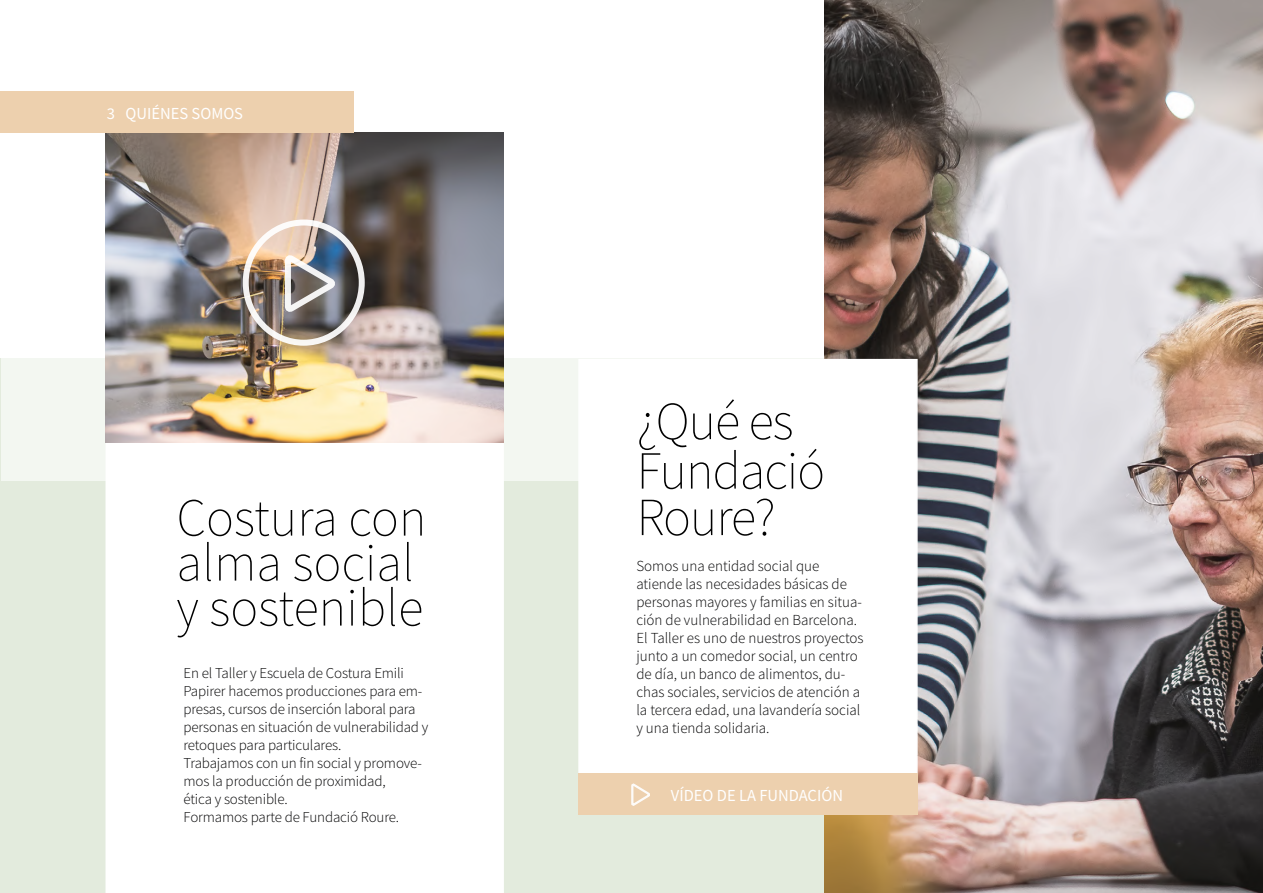
<style>
.page{position:relative;width:1263px;height:893px;background:#fff}
.page>*{position:absolute;margin:0;border:0;box-sizing:border-box;transform-origin:0 0}
.t1{font:200 53.55px/45px "Source Sans Pro";color:#000}
.t2{font:200 53.55px/48px "Source Sans Pro";letter-spacing:-.02em;color:#000}
.t3{font:16.8px "Source Sans Pro";color:#fff}
.t4{font:300 15.3px/18px "Source Sans Pro";color:#020203}
.t5{font:300 15px/18px "Source Sans Pro";letter-spacing:-.01em;color:#020203}
.s1{font-size:16.5px}
</style>
<div class="page">
<div style="left:0;top:359px;width:1263px;height:534px;background:#e3ebdd"></div>
<div style="left:1px;top:359px;width:823px;height:122px;background:#f3f7f1"></div>
<div style="left:106px;top:150px;width:397px;height:742px;background:#fff"></div>
<img style="left:824px;top:0;width:439px;height:893px">
<img style="left:106px;top:133px;width:398px;height:309px">
<div style="left:243px;top:220px;width:122px;height:126px;border:6px solid #fff;border-radius:50%"></div>
<svg style="left:283px;top:249px;width:56px;height:63px"></svg>
<div style="left:0;top:91px;width:353px;height:42px;background:#edd0ae"></div>
<div style="left:578px;top:359px;width:340px;height:456px;background:#fff;border:2px solid #fff"></div>
<div style="left:578px;top:773px;width:340px;height:42px;background:#edd0ae"></div>
<svg style="left:631px;top:783px;width:19px;height:23px"></svg>
<p class="t3" style="left:107px;top:102px;width:138px"><span class="s1">3</span> QUIÉNES SOMOS</p>
<h1 class="t1" style="left:176px;top:496px;width:251px">Costura con alma social y sostenible</h1>
<p class="t5" style="left:183px;top:664px;width:246px">En el Taller y Escuela de Costura Emili Papirer hacemos producciones para em&shy;presas, cursos de inserción laboral para personas en situación de vulnerabilidad y retoques para particulares.<br>Trabajamos con un fin social y promove&shy;mos la producción de proximidad,<br>ética y sostenible.<br>Formamos parte de Fundació Roure.</p>
<h1 class="t2" style="left:636px;top:398px;width:190px">¿Qué es<br>Fundació<br>Roure?</h1>
<p class="t4" style="left:636px;top:556px;width:229px">Somos una entidad social que atiende las necesidades básicas de personas mayores y familias en situa&shy;ción de vulnerabilidad en Barcelona.<br>El Taller es uno de nuestros proyectos junto a un comedor social, un centro de día, un banco de alimentos, du&shy;chas sociales, servicios de atención a la tercera edad, una lavandería social y una tienda solidaria.</p>
<p class="t3" style="left:671px;top:784px;width:174px">VÍDEO DE LA FUNDACIÓN</p>
</div>
